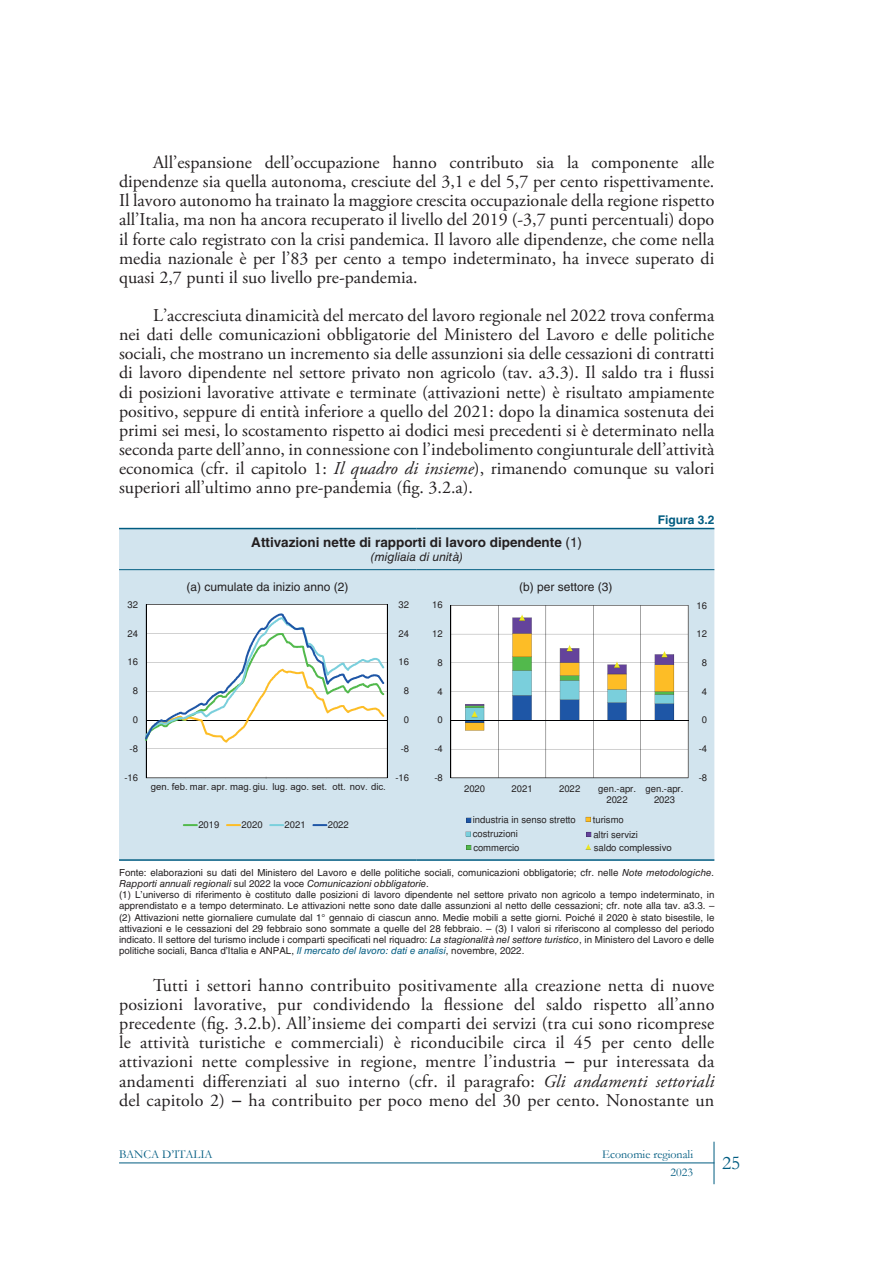
<style>
.page{position:relative;width:893px;height:1263px;background:#fff}
.page>*{position:absolute;margin:0;border:0;box-sizing:border-box;transform-origin:0 0}
.t1{font:19.5px "Garamond";color:#005c81}
.ER-TESTO_Paragrafo{font:18px/19.2px "Adobe Garamond Pro";color:#231f20;text-align:justify}
.ER-FIGURA_Titolo{font:700 13.5px "Helvetica LT Std";color:#231f20}
.ER-FIGURA_Testatina{font:12px "Helvetica LT Std";color:#231f20}
.t2{font:12px "Garamond";color:#005c81}
.ER-FIGURA_Sottotitol{font:italic 12px "Helvetica LT Std";color:#231f20}
.ER-FIGURA_Numero{font:700 12px "Helvetica LT Std";color:#005c81}
.ER-FIGURA_Nota{font:9.75px/11.2px "Helvetica LT Std";color:#231f20}
.t3{font:9.6px/10.9px "Helvetica";letter-spacing:-.01em;color:#231f20;text-align:center}
.t4{font:9.6px "Arial";color:#231f20}
.t5{font:9.6px "Arial";color:#231f20}
.s1{font-style:italic}
.s2{font-weight:400}
.s3{font-family:"Helvetica"}
.s4{font-style:italic;color:#005c81}
.s5{font-family:"Helvetica LT Std"}
</style>
<div class="page">
<hr style="left:119px;top:1162px;width:595px;height:1px;background:#005c81">
<hr style="left:714px;top:1142px;width:1px;height:42px;background:#005c81">
<div style="left:119px;top:529px;width:595px;height:330px;background:#d2e4ee"></div>
<hr style="left:119px;top:528px;width:298px;height:1px;background:#005c81">
<hr style="left:417px;top:528px;width:297px;height:1px;background:#005c81">
<hr style="left:119px;top:569px;width:298px;height:1px;background:#005c81">
<hr style="left:417px;top:569px;width:297px;height:1px;background:#005c81">
<hr style="left:119px;top:859px;width:298px;height:2px;background:#005c81">
<hr style="left:417px;top:859px;width:297px;height:2px;background:#005c81">
<hr style="left:451px;top:778px;width:237px;height:1px;background:#000001">
<hr style="left:688px;top:605px;width:1px;height:173px;background:#7e8182">
<svg style="left:451px;top:605px;width:237px;height:173px"></svg>
<hr style="left:146px;top:778px;width:241px;height:1px;background:#000001">
<hr style="left:387px;top:605px;width:1px;height:173px;background:#000001">
<svg style="left:146px;top:604px;width:241px;height:174px"></svg>
<svg style="left:183px;top:824px;width:15px;height:2px"></svg>
<svg style="left:226px;top:824px;width:15px;height:2px"></svg>
<svg style="left:269px;top:824px;width:15px;height:2px"></svg>
<svg style="left:312px;top:824px;width:15px;height:2px"></svg>
<svg style="left:586px;top:832px;width:5px;height:5px"></svg>
<svg style="left:586px;top:817px;width:5px;height:5px"></svg>
<svg style="left:466px;top:845px;width:5px;height:5px"></svg>
<svg style="left:466px;top:831px;width:5px;height:5px"></svg>
<svg style="left:585px;top:844px;width:6px;height:6px"></svg>
<svg style="left:466px;top:818px;width:5px;height:4px"></svg>
<p class="ER-TESTO_Paragrafo" style="left:119px;top:153px;width:597px;text-indent:34px">All’espansione dell’occupazione hanno contributo sia la componente alle dipendenze sia quella autonoma, cresciute del 3,1 e del 5,7 per cento rispettivamente.<br>Il lavoro autonomo ha trainato la maggiore crescita occupazionale della regione rispetto all’Italia, ma non ha ancora recuperato il livello del 2019 (-3,7 punti percentuali) dopo il forte calo registrato con la crisi pandemica. Il lavoro alle dipendenze, che come nella media nazionale è per l’83 per cento a tempo indeterminato, ha invece superato di quasi 2,7 punti il suo livello pre-pandemia.</p>
<p class="ER-TESTO_Paragrafo" style="left:119px;top:306px;width:597px;text-indent:34px">L’accresciuta dinamicità del mercato del lavoro regionale nel 2022 trova conferma nei dati delle comunicazioni obbligatorie del Ministero del Lavoro e delle politiche sociali, che mostrano un incremento sia delle assunzioni sia delle cessazioni di contratti di lavoro dipendente nel settore privato non agricolo (tav. a3.3). Il saldo tra i flussi di posizioni lavorative attivate e terminate (attivazioni nette) è risultato ampiamente positivo, seppure di entità inferiore a quello del 2021: dopo la dinamica sostenuta dei primi sei mesi, lo scostamento rispetto ai dodici mesi precedenti si è determinato nella seconda parte dell’anno, in connessione con l’indebolimento congiunturale dell’attività economica (cfr. il capitolo 1: <span class="s1">Il quadro di insieme</span>), rimanendo comunque su valori superiori all’ultimo anno pre-pandemia (fig. 3.2.a).</p>
<h3 class="ER-FIGURA_Numero" style="left:658px;top:513px;width:58px">Figura 3.2</h3>
<h3 class="ER-FIGURA_Titolo" style="left:251px;top:534px;width:332px">Attivazioni nette di rapporti di lavoro dipendente <span class="s2">(1)</span></h3>
<p class="ER-FIGURA_Sottotitol" style="left:371px;top:550px;width:94px">(migliaia di unità)</p>
<h4 class="ER-FIGURA_Testatina" style="left:186px;top:580px;width:164px">(a) cumulate da inizio anno (2)</h4>
<h4 class="ER-FIGURA_Testatina" style="left:519px;top:580px;width:95px">(b) per settore (3)</h4>
<p class="t3" style="left:127px;top:599px;width:12px">32</p>
<p class="t3" style="left:399px;top:599px;width:12px">32</p>
<p class="t3" style="left:432px;top:599px;width:12px">16</p>
<p class="t3" style="left:696px;top:600px;width:12px">16</p>
<p class="t3" style="left:127px;top:628px;width:12px">24</p>
<p class="t3" style="left:399px;top:628px;width:12px">24</p>
<p class="t3" style="left:432px;top:628px;width:12px">12</p>
<p class="t3" style="left:696px;top:628px;width:12px">12</p>
<p class="t3" style="left:127px;top:657px;width:12px">16</p>
<p class="t3" style="left:399px;top:657px;width:12px">16</p>
<p class="t3" style="left:437px;top:657px;width:7px">8</p>
<p class="t3" style="left:702px;top:657px;width:7px">8</p>
<p class="t3" style="left:133px;top:686px;width:7px">8</p>
<p class="t3" style="left:404px;top:686px;width:7px">8</p>
<p class="t3" style="left:437px;top:686px;width:7px">4</p>
<p class="t3" style="left:702px;top:686px;width:7px">4</p>
<p class="t3" style="left:133px;top:714px;width:7px">0</p>
<p class="t3" style="left:404px;top:714px;width:7px">0</p>
<p class="t3" style="left:437px;top:714px;width:7px">0</p>
<p class="t3" style="left:702px;top:715px;width:7px">0</p>
<p class="t3" style="left:130px;top:743px;width:10px">-8</p>
<p class="t3" style="left:401px;top:743px;width:10px">-8</p>
<p class="t3" style="left:434px;top:743px;width:10px">-4</p>
<p class="t3" style="left:699px;top:743px;width:10px">-4</p>
<p class="t3" style="left:124px;top:772px;width:15px">-16</p>
<p class="t4" style="left:151px;top:780px;width:237px">gen. feb. mar. apr. mag.giu. lug. ago. set. ott. nov. dic.</p>
<p class="t3" style="left:395px;top:772px;width:15px">-16</p>
<p class="t3" style="left:434px;top:772px;width:10px">-8</p>
<p class="t3" style="left:464px;top:783px;width:23px">2020</p>
<p class="t3" style="left:512px;top:783px;width:23px">2021</p>
<p class="t3" style="left:559px;top:783px;width:23px">2022</p>
<p class="t3" style="left:598px;top:783px;width:39px">gen.-apr.<br>2022</p>
<p class="t3" style="left:646px;top:783px;width:39px">gen.-apr.<br>2023</p>
<p class="t3" style="left:699px;top:772px;width:10px">-8</p>
<p class="t3" style="left:198px;top:819px;width:23px">2019</p>
<p class="t3" style="left:242px;top:819px;width:23px">2020</p>
<p class="t3" style="left:285px;top:819px;width:23px">2021</p>
<p class="t3" style="left:328px;top:819px;width:23px">2022</p>
<p class="t3" style="left:473px;top:814px;width:105px">industria in senso stretto</p>
<p class="t3" style="left:473px;top:828px;width:47px">costruzioni</p>
<p class="t3" style="left:593px;top:814px;width:33px">turismo</p>
<p class="t3" style="left:593px;top:829px;width:46px">altri servizi</p>
<p class="t3" style="left:473px;top:842px;width:48px">commercio</p>
<p class="t5" style="left:594px;top:841px;width:79px"><span class="s3">saldo</span> complessivo</p>
<p class="ER-FIGURA_Nota" style="left:119px;top:866px;width:597px">Fonte: elaborazioni su dati del Ministero del Lavoro e delle politiche sociali, comunicazioni obbligatorie; cfr. nelle <span class="s1">Note metodologiche.<br>Rapporti annuali regionali</span> sul 2022 la voce <span class="s1">Comunicazioni obbligatorie</span>.</p>
<p class="ER-FIGURA_Nota" style="left:119px;top:889px;width:597px;text-align:justify">(1) L’universo di riferimento è costituto dalle posizioni di lavoro dipendente nel settore privato non agricolo a tempo indeterminato, in apprendistato e a tempo determinato. Le attivazioni nette sono date dalle assunzioni al netto delle cessazioni; cfr. note alla tav. a3.3. – (2) Attivazioni nette giornaliere cumulate dal 1° gennaio di ciascun anno. Medie mobili a sette giorni. Poiché il 2020 è stato bisestile, le attivazioni e le cessazioni del 29 febbraio sono sommate a quelle del 28 febbraio. – (3) I valori si riferiscono al complesso del periodo indicato. Il settore del turismo include i comparti specificati nel riquadro: <span class="s1">La stagionalità nel settore turistico</span>, in Ministero del Lavoro e delle politiche sociali, Banca d’Italia e ANPAL, <span class="s4">Il mercato del lavoro: dati e analisi</span>, novembre, 2022.</p>
<p class="ER-TESTO_Paragrafo" style="left:119px;top:976px;width:597px;text-indent:34px">Tutti i settori hanno contribuito positivamente alla creazione netta di nuove posizioni lavorative, pur condividendo la flessione del saldo rispetto all’anno precedente (fig. 3.2.b). All’insieme dei comparti dei servizi (tra cui sono ricomprese le attività turistiche e commerciali) è riconducibile circa il 45 per cento delle attivazioni nette complessive in regione, mentre l’industria <span class="s5">−</span> pur interessata da andamenti differenziati al suo interno (cfr. il paragrafo: <span class="s1">Gli andamenti settoriali </span>del capitolo 2) <span class="s5">−</span> ha contribuito per poco meno del 30 per cento. Nonostante un</p>
<p class="t2" style="left:119px;top:1146px;width:95px">BANCA D’ITALIA</p>
<p class="t2" style="left:602px;top:1146px;width:92px">Economie regionali</p>
<p class="t2" style="left:671px;top:1164px;width:24px">2023</p>
<p class="t1" style="left:722px;top:1150px;width:20px">25</p>
</div>
